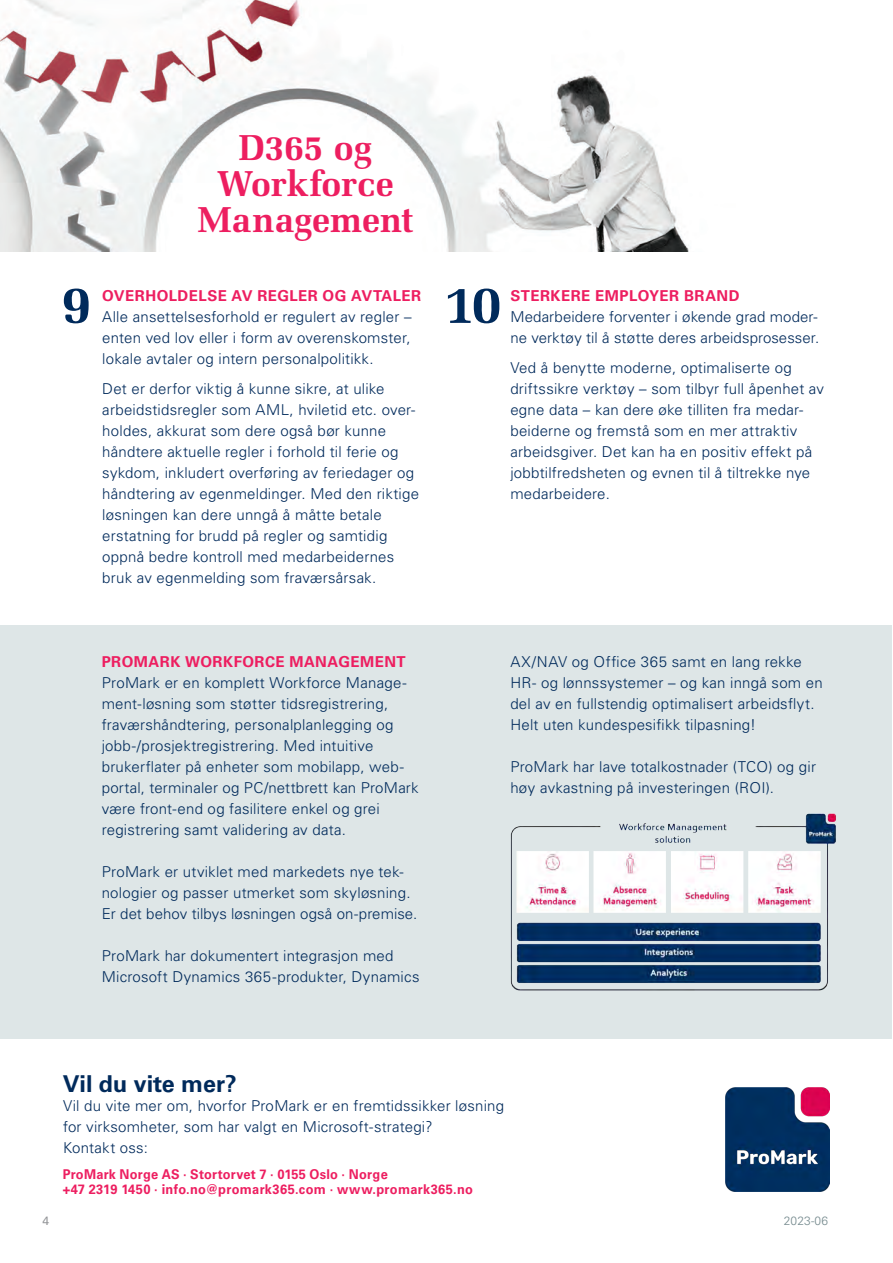
<style>
.page{position:relative;width:893px;height:1263px;background:#fff}
.page>*{position:absolute;margin:0;border:0;box-sizing:border-box;transform-origin:0 0}
.Copy{font:700 54px "Melior LT Std";color:#002a5b}
.Copy-2{font:700 36px/36px "Melior LT Std";color:#ed1e60;text-align:center}
.Quotes_fed{font:700 23.25px "Univers LT Std";color:#002a5b}
.Copy-3{font:300 15px/21px "Univers LT Std";letter-spacing:.015em;color:#002a5b}
.Copy-4{font:700 15px "Univers LT Std";letter-spacing:.03em;color:#ed1e60}
.Quotes_fed-2{font:700 13.5px "Univers LT Std";letter-spacing:.025em;color:#ed1e60;scale:.95 1}
.Copy-5{font:300 12px "Univers LT Std";letter-spacing:.015em;color:#758a8e}
.t1{font:12px "Univers LT Std";color:#939598}
</style>
<div class="page">
<div style="left:0;top:625px;width:892px;height:414px;background:#dee6e7"></div>
<img style="left:0;top:0;width:689px;height:252px">
<img style="left:725px;top:1087px;width:104px;height:104px">
<img style="left:510px;top:813px;width:326px;height:178px">
<p class="Copy-2" style="left:197px;top:130px;width:218px">D365 og<br>Workforce<br>Management</p>
<p class="Copy" style="left:61px;top:272px;width:32px">9</p>
<p class="Copy-4" style="left:510px;top:287px;width:231px">STERKERE EMPLOYER BRAND</p>
<p class="Copy" style="left:445px;top:272px;width:59px">10</p>
<p class="Copy-4" style="left:102px;top:287px;width:320px">OVERHOLDELSE AV REGLER OG AVTALER</p>
<p class="Copy-3" style="left:102px;top:307px;width:311px;text-align:justify">Alle ansettelsesforhold er regulert av regler – enten ved lov eller i form av overenskomster, lokale avtaler og intern personalpolitikk.</p>
<p class="Copy-3" style="left:102px;top:379px;width:318px">Det er derfor viktig å kunne sikre, at ulike arbeidstidsregler som AML, hviletid etc. over&shy;holdes, akkurat som dere også bør kunne håndtere aktuelle regler i forhold til ferie og sykdom, inkludert overføring av feriedager og håndtering av egenmeldinger. Med den riktige løsningen kan dere unngå å måtte betale erstatning for brudd på regler og samtidig oppnå bedre kontroll med medarbeidernes bruk av egenmelding som fraværsårsak.</p>
<p class="Copy-3" style="left:510px;top:307px;width:310px">Medarbeidere forventer i økende grad moder&shy;ne verktøy til å støtte deres arbeidsprosesser.</p>
<p class="Copy-3" style="left:510px;top:358px;width:315px">Ved å benytte moderne, optimaliserte og driftssikre verktøy – som tilbyr full åpenhet av egne data – kan dere øke tilliten fra medar&shy;beiderne og fremstå som en mer attraktiv arbeidsgiver. Det kan ha en positiv effekt på jobbtilfredsheten og evnen til å tiltrekke nye medarbeidere.</p>
<p class="Copy-4" style="left:102px;top:653px;width:305px">PROMARK WORKFORCE MANAGEMENT</p>
<p class="Copy-3" style="left:102px;top:672px;width:318px">ProMark er en komplett Workforce Manage&shy;ment-løsning som støtter tidsregistrering, fraværshåndtering, personalplanlegging og jobb-/prosjektregistrering. Med intuitive brukerflater på enheter som mobilapp, web&shy;portal, terminaler og PC/nettbrett kan ProMark være front-end og fasilitere enkel og grei registrering samt validering av data.</p>
<p class="Copy-3" style="left:102px;top:861px;width:317px">ProMark er utviklet med markedets nye tek&shy;nologier og passer utmerket som skyløsning.<br>Er det behov tilbys løsningen også on-premise.</p>
<p class="Copy-3" style="left:102px;top:945px;width:319px">ProMark har dokumentert integrasjon med<br>Microsoft Dynamics 365-produkter, Dynamics</p>
<p class="Copy-3" style="left:510px;top:651px;width:314px">AX/NAV og Office 365 samt en lang rekke HR- og lønnssystemer – og kan inngå som en del av en fullstendig optimalisert arbeidsflyt.<br>Helt uten kundespesifikk tilpasning!</p>
<p class="Copy-3" style="left:510px;top:756px;width:307px">ProMark har lave totalkostnader (TCO) og gir høy avkastning på investeringen (ROI).</p>
<p class="t1" style="left:43px;top:1213px;width:8px">4</p>
<p class="Quotes_fed" style="left:63px;top:1070px;width:175px">Vil du vite mer?</p>
<p class="Copy-3" style="left:63px;top:1095px;width:442px">Vil du vite mer om, hvorfor ProMark er en fremtidssikker løsning for virksomheter, som har valgt en Microsoft-strategi?<br>Kontakt oss:</p>
<p class="Quotes_fed-2" style="left:63px;top:1166px;width:344px">ProMark Norge AS · Stortorvet 7 · 0155 Oslo · Norge</p>
<p class="Quotes_fed-2" style="left:63px;top:1181px;width:433px">+47 2319 1450 · info.no@promark365.com · www.promark365.no</p>
<p class="Copy-5" style="left:784px;top:1213px;width:46px">2023-06</p>
</div>
